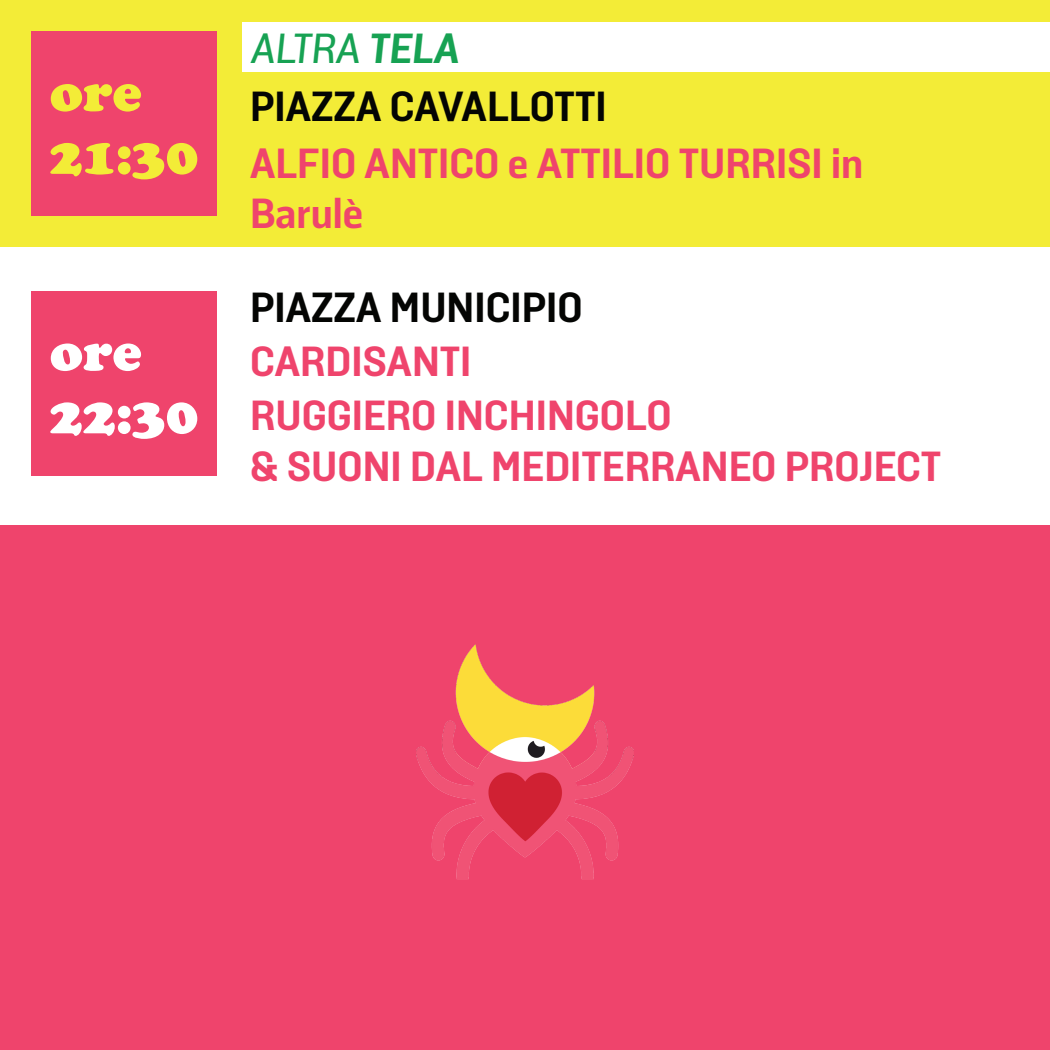
<style>
.page{position:relative;width:1050px;height:1050px;background:#fff}
.page>*{position:absolute;margin:0;border:0;box-sizing:border-box;transform-origin:0 0}
.t1{font:52.5px/63px "Cooper Black Std";color:#fff}
.t2{font:52.5px "Cooper Black Std";color:#f3ec37}
.t3{font:800 42px/50.4px "Solido";color:#ef446c}
.t4{font:800 42px "Solido";color:#040503}
.t5{font:italic 500 42px "Solido";color:#17a253}
.s1{font-weight:800}
.s2{font-family:"Cooper Black Std";font-weight:400;font-size:52.5px;color:#f3ec37}
</style>
<div class="page">
<div style="left:0;top:0;width:1050px;height:247px;background:#f3ec37"></div>
<div style="left:0;top:525px;width:1050px;height:525px;background:#ef446c"></div>
<img style="left:417px;top:644px;width:216px;height:236px">
<div style="left:32px;top:32px;width:185px;height:184px;background:#ef446c"></div>
<div style="left:32px;top:291px;width:185px;height:185px;background:#ef446c"></div>
<div style="left:242px;top:22px;width:808px;height:50px;background:#fff"></div>
<p class="t5" style="left:250px;top:24px;width:210px">ALTRA <span class="s1">TELA</span></p>
<p class="t2" style="left:50px;top:61px;width:93px">ore</p>
<p class="t3" style="left:250px;top:141px;width:615px;text-indent:-200px"><span class="s2">21:30</span> ALFIO ANTICO e ATTILIO TURRISI in<br>Barulè</p>
<p class="t4" style="left:250px;top:82px;width:358px">PIAZZA CAVALLOTTI</p>
<p class="t1" style="left:50px;top:320px;width:150px">ore<br>22:30</p>
<p class="t4" style="left:250px;top:284px;width:334px">PIAZZA MUNICIPIO</p>
<p class="t3" style="left:250px;top:336px;width:423px;line-height:54.7px">CARDISANTI<br>RUGGIERO INCHINGOLO</p>
<p class="t3" style="left:250px;top:444px;width:693px">&amp; SUONI DAL MEDITERRANEO PROJECT</p>
</div>
